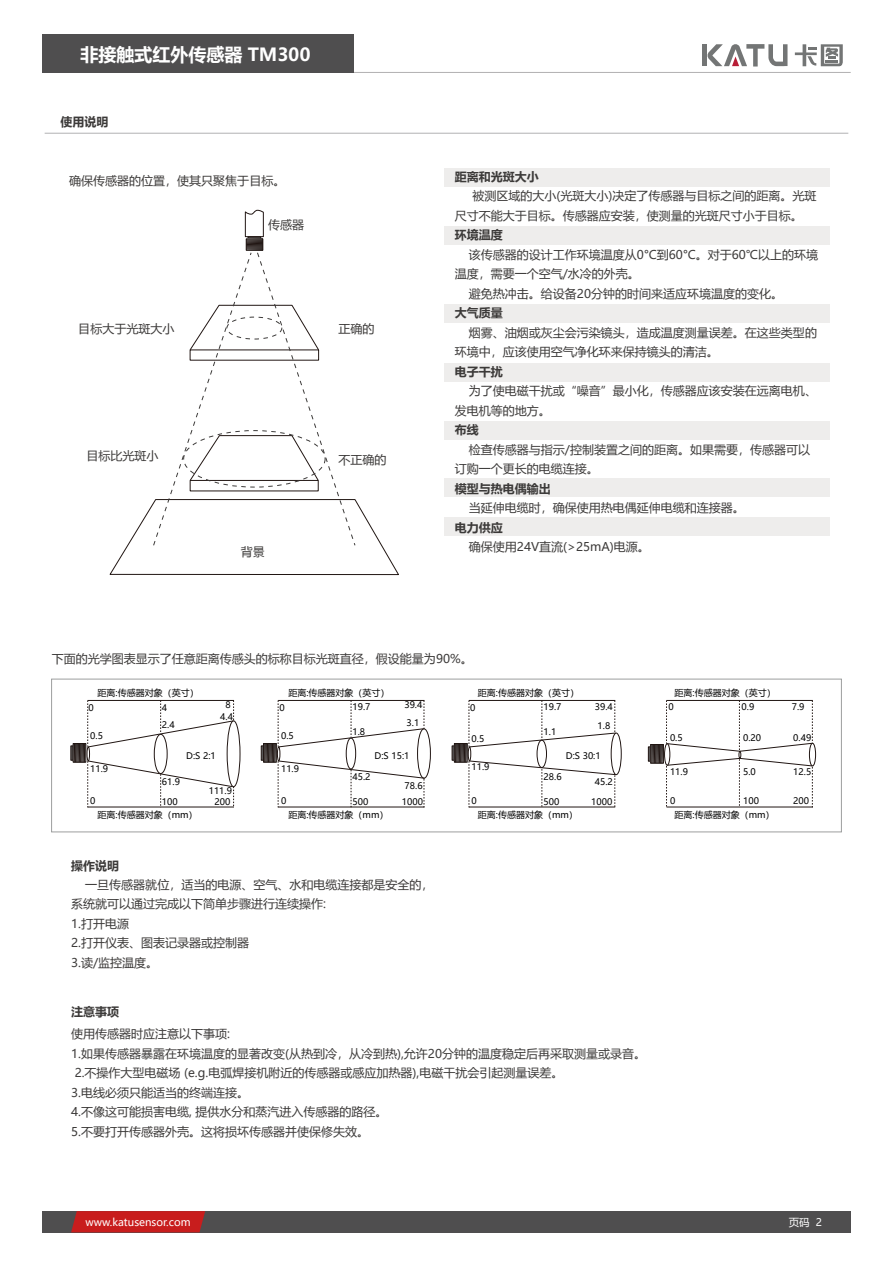
<style>
.page{position:relative;width:893px;height:1263px;background:#fff}
.page>*{position:absolute;margin:0;border:0;box-sizing:border-box;transform-origin:0 0}
.t1{font:700 18px "Microsoft Ya Hei";color:#fff}
.t2{font:12px/19.5px "Microsoft Ya Hei";color:#3c3a39}
.t3{font:700 12px "Microsoft Ya Hei";color:#3c3a39}
.t4{font:10.5px "Microsoft Ya Hei";color:#fff}
.t5{font:9px/17.4px "Microsoft Ya Hei";color:#000}
</style>
<div class="page">
<div style="left:444px;top:168px;width:385px;height:19px;background:#eeedec"></div>
<div style="left:444px;top:226px;width:385px;height:18px;background:#eeedec"></div>
<div style="left:444px;top:305px;width:385px;height:18px;background:#eeedec"></div>
<div style="left:444px;top:363px;width:385px;height:18px;background:#eeedec"></div>
<div style="left:444px;top:421px;width:385px;height:19px;background:#eeedec"></div>
<div style="left:444px;top:478px;width:385px;height:18px;background:#eeedec"></div>
<div style="left:444px;top:517px;width:385px;height:19px;background:#eeedec"></div>
<hr style="left:45px;top:133px;width:803px;height:1px;background:#b2b2b3">
<svg style="left:109px;top:210px;width:290px;height:365px"></svg>
<div style="left:227px;top:317px;width:55px;height:22px;border:1px dashed #3c3a39;border-radius:50%"></div>
<div style="left:183px;top:430px;width:142px;height:57px;border:1px dashed #3c3a39;border-radius:50%"></div>
<div style="left:227px;top:721px;width:13px;height:66px;border:1px solid #211613;border-radius:50%"></div>
<hr style="left:88px;top:807px;width:146px;height:1px;background:#211613">
<svg style="left:71px;top:700px;width:163px;height:107px"></svg>
<div style="left:261px;top:746px;width:3px;height:14px;background:#595757;border:1px solid #211613"></div>
<div style="left:263px;top:743px;width:13px;height:19px;border:1px solid #211613"></div>
<div style="left:417px;top:729px;width:14px;height:49px;border:1px solid #211613;border-radius:50%"></div>
<hr style="left:278px;top:807px;width:146px;height:1px;background:#211613">
<svg style="left:264px;top:700px;width:161px;height:107px"></svg>
<div style="left:452px;top:746px;width:3px;height:14px;background:#595757;border:1px solid #211613"></div>
<div style="left:454px;top:743px;width:13px;height:19px;border:1px solid #211613"></div>
<div style="left:611px;top:733px;width:10px;height:42px;border:1px solid #211613;border-radius:50%"></div>
<hr style="left:469px;top:807px;width:146px;height:1px;background:#211613">
<svg style="left:455px;top:700px;width:161px;height:107px"></svg>
<div style="left:648px;top:747px;width:3px;height:14px;background:#595757;border:1px solid #211613"></div>
<div style="left:650px;top:744px;width:14px;height:19px;border:1px solid #211613"></div>
<div style="left:809px;top:743px;width:7px;height:23px;border:1px solid #211613;border-radius:50%"></div>
<hr style="left:666px;top:807px;width:147px;height:1px;background:#211613">
<svg style="left:652px;top:700px;width:161px;height:107px"></svg>
<div style="left:51px;top:679px;width:791px;height:153px;border:1px solid #9d9f9f"></div>
<svg style="left:707px;top:44px;width:80px;height:23px"></svg>
<hr style="left:702px;top:44px;width:4px;height:22px;background:#737575">
<svg style="left:795px;top:44px;width:48px;height:22px"></svg>
<hr style="left:42px;top:72px;width:809px;height:1px;background:#b1b0b1">
<div style="left:42px;top:34px;width:312px;height:38px;background:#4f4e4f"></div>
<div style="left:42px;top:1211px;width:809px;height:21px;background:#4f4e4f"></div>
<svg style="left:71px;top:1211px;width:134px;height:21px;background:#c21f1f"></svg>
<h1 class="t1" style="left:80px;top:42px;width:232px">非接触式红外传感器 TM300</h1>
<p class="t3" style="left:61px;top:113px;width:50px">使用说明</p>
<p class="t2" style="left:69px;top:171px;width:217px">确保传感器的位置，使其只聚焦于目标。</p>
<p class="t2" style="left:268px;top:215px;width:37px">传感器</p>
<p class="t2" style="left:78px;top:319px;width:97px">目标大于光斑大小</p>
<p class="t2" style="left:338px;top:318px;width:37px">正确的</p>
<p class="t2" style="left:87px;top:446px;width:73px">目标比光斑小</p>
<p class="t2" style="left:241px;top:542px;width:25px">背景</p>
<p class="t2" style="left:338px;top:449px;width:49px">不正确的</p>
<p class="t3" style="left:455px;top:168px;width:85px">距离和光斑大小</p>
<p class="t2" style="left:455px;top:186px;width:363px;text-indent:18px">被测区域的大小(光斑大小)决定了传感器与目标之间的距离。光斑尺寸不能大于目标。传感器应安装，使测量的光斑尺寸小于目标。</p>
<p class="t3" style="left:455px;top:227px;width:49px">环境温度</p>
<p class="t2" style="left:469px;top:244px;width:351px">该传感器的设计工作环境温度从0°C到60°C。对于60℃以上的环境</p>
<p class="t2" style="left:455px;top:264px;width:187px">温度，需要一个空气/水冷的外壳。</p>
<p class="t2" style="left:469px;top:283px;width:316px">避免热冲击。给设备20分钟的时间来适应环境温度的变化。</p>
<p class="t3" style="left:455px;top:305px;width:49px">大气质量</p>
<p class="t2" style="left:455px;top:322px;width:364px;text-indent:14px">烟雾、油烟或灰尘会污染镜头，造成温度测量误差。在这些类型的环境中，应该使用空气净化环来保持镜头的清洁。</p>
<p class="t3" style="left:455px;top:363px;width:49px">电子干扰</p>
<p class="t2" style="left:455px;top:381px;width:364px;text-indent:14px">为了使电磁干扰或“噪音”最小化，传感器应该安装在远离电机、发电机等的地方。</p>
<p class="t3" style="left:455px;top:422px;width:25px">布线</p>
<p class="t2" style="left:455px;top:439px;width:357px;text-indent:14px">检查传感器与指示/控制装置之间的距离。如果需要，传感器可以订购一个更长的电缆连接。</p>
<p class="t3" style="left:455px;top:480px;width:97px">模型与热电偶输出</p>
<p class="t2" style="left:469px;top:498px;width:277px">当延伸电缆时，确保使用热电偶延伸电缆和连接器。</p>
<p class="t3" style="left:455px;top:519px;width:49px">电力供应</p>
<p class="t2" style="left:469px;top:537px;width:182px">确保使用24V直流(&gt;25mA)电源。</p>
<p class="t2" style="left:52px;top:648px;width:422px">下面的光学图表显示了任意距离传感头的标称目标光斑直径，假设能量为90%。</p>
<p class="t5" style="left:98px;top:683px;width:103px">距离:传感器对象（英寸）</p>
<p class="t5" style="left:288px;top:683px;width:103px">距离:传感器对象（英寸）</p>
<p class="t5" style="left:478px;top:683px;width:103px">距离:传感器对象（英寸）</p>
<p class="t5" style="left:89px;top:699px;width:7px">0</p>
<p class="t5" style="left:90px;top:727px;width:14px">0.5</p>
<p class="t5" style="left:90px;top:760px;width:19px">11.9</p>
<p class="t5" style="left:90px;top:792px;width:7px">0</p>
<p class="t5" style="left:404px;top:696px;width:19px">39.4<br>3.1</p>
<p class="t5" style="left:225px;top:696px;width:7px">8</p>
<p class="t5" style="left:595px;top:698px;width:19px">39.4</p>
<p class="t5" style="left:220px;top:708px;width:14px">4.4</p>
<p class="t5" style="left:352px;top:698px;width:19px">19.7</p>
<p class="t5" style="left:544px;top:698px;width:19px">19.7</p>
<p class="t5" style="left:279px;top:699px;width:7px">0</p>
<p class="t5" style="left:470px;top:699px;width:7px">0</p>
<p class="t5" style="left:162px;top:699px;width:7px">4</p>
<p class="t5" style="left:162px;top:716px;width:14px">2.4</p>
<p class="t5" style="left:598px;top:717px;width:14px">1.8</p>
<p class="t5" style="left:352px;top:722px;width:14px">1.8</p>
<p class="t5" style="left:544px;top:722px;width:14px">1.1</p>
<p class="t5" style="left:281px;top:727px;width:14px">0.5</p>
<p class="t5" style="left:281px;top:760px;width:19px">11.9</p>
<p class="t5" style="left:281px;top:792px;width:7px">0</p>
<p class="t5" style="left:472px;top:730px;width:14px">0.5</p>
<p class="t5" style="left:472px;top:758px;width:19px">11.9</p>
<p class="t5" style="left:472px;top:792px;width:7px">0</p>
<p class="t5" style="left:186px;top:747px;width:31px">D:S 2:1</p>
<p class="t5" style="left:375px;top:747px;width:36px">D:S 15:1</p>
<p class="t5" style="left:566px;top:747px;width:36px">D:S 30:1</p>
<p class="t5" style="left:352px;top:768px;width:19px">45.2</p>
<p class="t5" style="left:352px;top:793px;width:17px">500</p>
<p class="t5" style="left:544px;top:768px;width:19px">28.6</p>
<p class="t5" style="left:544px;top:793px;width:17px">500</p>
<p class="t5" style="left:595px;top:772px;width:19px">45.2</p>
<p class="t5" style="left:591px;top:793px;width:23px">1000</p>
<p class="t5" style="left:162px;top:773px;width:19px">61.9</p>
<p class="t5" style="left:162px;top:793px;width:17px">100</p>
<p class="t5" style="left:215px;top:793px;width:17px">200</p>
<p class="t5" style="left:405px;top:777px;width:19px">78.6</p>
<p class="t5" style="left:209px;top:782px;width:25px">111.9</p>
<p class="t5" style="left:402px;top:793px;width:23px">1000</p>
<p class="t5" style="left:98px;top:805px;width:102px">距离:传感器对象（mm）</p>
<p class="t3" style="left:71px;top:857px;width:49px">操作说明</p>
<p class="t5" style="left:288px;top:805px;width:102px">距离:传感器对象（mm）</p>
<p class="t2" style="left:71px;top:874px;width:364px;text-indent:14px">一旦传感器就位，适当的电源、空气、水和电缆连接都是安全的，系统就可以通过完成以下简单步骤进行连续操作:<br>1.打开电源<br>2.打开仪表、图表记录器或控制器<br>3.读/监控温度。</p>
<p class="t3" style="left:71px;top:1004px;width:49px">注意事项</p>
<p class="t5" style="left:478px;top:805px;width:102px">距离:传感器对象（mm）</p>
<p class="t2" style="left:71px;top:1024px;width:576px">使用传感器时应注意以下事项:<br>1.如果传感器暴露在环境温度的显著改变(从热到冷，从冷到热),允许20分钟的温度稳定后再采取测量或录音。2.不操作大型电磁场 (e.g.电弧焊接机附近的传感器或感应加热器),电磁干扰会引起测量误差。<br>3.电线必须只能适当的终端连接。<br>4.不像这可能损害电缆, 提供水分和蒸汽进入传感器的路径。<br>5.不要打开传感器外壳。这将损坏传感器并使保修失效。</p>
<p class="t5" style="left:675px;top:683px;width:103px">距离:传感器对象（英寸）</p>
<p class="t5" style="left:668px;top:698px;width:7px">0</p>
<p class="t5" style="left:670px;top:728px;width:14px">0.5</p>
<p class="t5" style="left:670px;top:763px;width:19px">11.9</p>
<p class="t5" style="left:670px;top:792px;width:7px">0</p>
<p class="t5" style="left:742px;top:698px;width:14px">0.9</p>
<p class="t5" style="left:743px;top:728px;width:19px">0.20</p>
<p class="t5" style="left:743px;top:763px;width:14px">5.0</p>
<p class="t5" style="left:743px;top:792px;width:17px">100</p>
<p class="t5" style="left:675px;top:805px;width:102px">距离:传感器对象（mm）</p>
<p class="t5" style="left:792px;top:698px;width:14px">7.9</p>
<p class="t5" style="left:793px;top:728px;width:19px">0.49</p>
<p class="t5" style="left:793px;top:763px;width:19px">12.5</p>
<p class="t5" style="left:793px;top:792px;width:17px">200</p>
<p class="t4" style="left:86px;top:1215px;width:106px">www.katusensor.com</p>
<p class="t4" style="left:789px;top:1215px;width:35px">页码 2</p>
</div>
